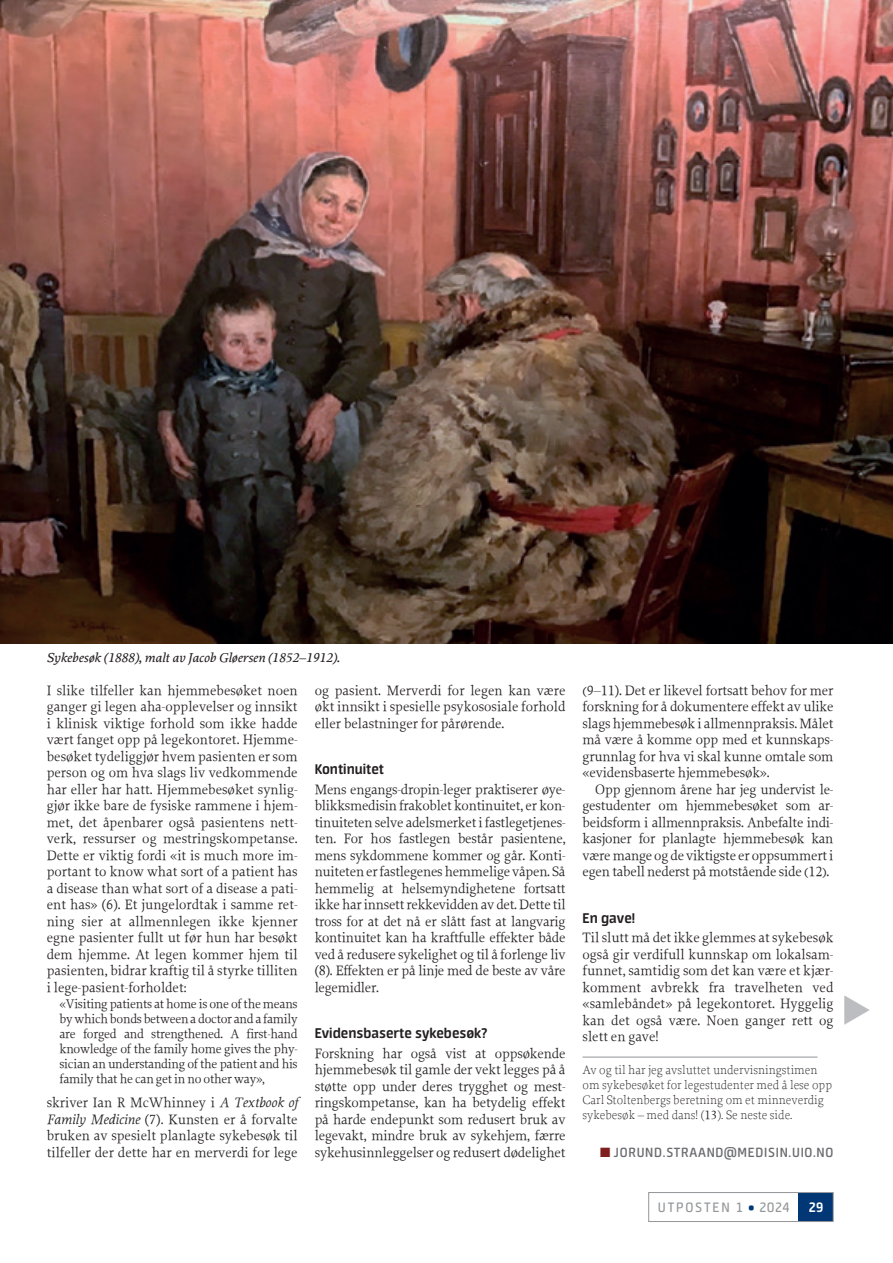
<style>
.page{position:relative;width:893px;height:1263px;background:#fff}
.page>*{position:absolute;margin:0;border:0;box-sizing:border-box;transform-origin:0 0}
.t1{font:700 15.75px "Neuron";color:#231f20}
.t2{font:15.3px "Neuron";letter-spacing:.115em;color:#939598}
.t3{font:700 15.3px "Neuron";color:#fff}
.t4{font:600 15px "Neuron";letter-spacing:.05em;color:#6c6d70}
.t5{font:14.25px/16.5px "Proforma";letter-spacing:-.005em;color:#231f20;text-align:justify}
.t6{font:italic 500 13.5px "Proforma";color:#231f20}
.t7{font:13.2px/15px "Proforma";letter-spacing:-.02em;color:#231f20;text-align:justify}
.t8{font:200 12.75px/15px "Proforma";color:#231f20}
.s1{font-family:"Proforma Book SC"}
.s2{font-style:italic}
.s3{font-family:"Proforma Book SC";font-weight:400}
.s4{color:#80201e}
.s5{font-weight:900;color:#013775}
</style>
<div class="page">
<div style="left:799px;top:1192px;width:34px;height:29px;background:#013775"></div>
<div style="left:648px;top:1192px;width:185px;height:30px;border:1px solid #939598"></div>
<hr style="left:583px;top:1057px;width:234px;height:1px;background:#939598">
<img style="left:0;top:0;width:893px;height:643px">
<p class="t6" style="left:47px;top:649px;width:295px">Sykebesøk (1888), malt av Jacob Gløersen (1852–1912).</p>
<p class="t5" style="left:47px;top:682px;width:252px">I slike tilfeller kan hjemmebesøket noen ganger gi legen aha-opplevelser og innsikt i klinisk viktige forhold som ikke hadde vært fanget opp på legekontoret. Hjemme&shy;besøket tydeliggjør hvem pasienten er som person og om hva slags liv vedkommende har eller har hatt. Hjemmebesøket synlig&shy;gjør ikke bare de fysiske rammene i hjem&shy;met, det åpenbarer også pasientens nett&shy;verk, ressurser og mestringskompetanse.<br>Dette er viktig fordi «it is much more im&shy;portant to know what sort of a patient has a disease than what sort of a disease a pati&shy;ent has» (<span class="s1">6</span>). Et jungelordtak i samme ret&shy;ning sier at allmennlegen ikke kjenner egne pasienter fullt ut før hun har besøkt dem hjemme. At legen kommer hjem til pasienten, bidrar kraftig til å styrke tilliten i lege-pasient-forholdet:</p>
<p class="t7" style="left:60px;top:996px;width:240px">«Visiting patients at home is one of the means by which bonds between a doctor and a family are forged and strengthened. A first-hand knowledge of the family home gives the phy&shy;sician an understanding of the patient and his family that he can get in no other way»,</p>
<p class="t5" style="left:47px;top:1094px;width:252px">skriver Ian R McWhinney i <span class="s2">A Textbook of Family Medicine</span> (<span class="s1">7</span>). Kunsten er å forvalte bruken av spesielt planlagte sykebesøk til tilfeller der dette har en merverdi for lege</p>
<p class="t5" style="left:315px;top:682px;width:252px">og pasient. Merverdi for legen kan være økt innsikt i spesielle psykososiale forhold eller belastninger for pårørende.</p>
<p class="t1" style="left:315px;top:760px;width:71px">Kontinuitet</p>
<p class="t5" style="left:315px;top:781px;width:252px">Mens engangs-dropin-leger praktiserer øye&shy;blikksmedisin frakoblet kontinuitet, er kon&shy;tinuiteten selve adelsmerket i fastlegetjenes&shy;ten. For hos fastlegen består pasientene, mens sykdommene kommer og går. Konti&shy;nuiteten er fastlegenes hemmelige våpen. Så hemmelig at helsemyndighetene fortsatt ikke har innsett rekkevidden av det. Dette til tross for at det nå er slått fast at langvarig kontinuitet kan ha kraftfulle effekter både ved å redusere sykelighet og til å forlenge liv (<span class="s1">8</span>). Effekten er på linje med de beste av våre legemidler.</p>
<p class="t1" style="left:315px;top:1024px;width:174px">Evidensbaserte sykebesøk?</p>
<p class="t5" style="left:315px;top:1045px;width:252px">Forskning har også vist at oppsøkende hjemmebesøk til gamle der vekt legges på å støtte opp under deres trygghet og mest&shy;ringskompetanse, kan ha betydelig effekt på harde endepunkt som redusert bruk av legevakt, mindre bruk av sykehjem, færre sykehusinnleggelser og redusert dødelighet</p>
<p class="t5" style="left:583px;top:682px;width:252px"><span class="s1">(9–11</span>). Det er likevel fortsatt behov for mer forskning for å dokumentere effekt av ulike slags hjemmebesøk i allmennpraksis. Målet må være å komme opp med et kunnskaps&shy;grunnlag for hva vi skal kunne omtale som «evidensbaserte hjemmebesøk».</p>
<p class="t5" style="left:583px;top:781px;width:252px;text-indent:13px">Opp gjennom årene har jeg undervist le&shy;gestudenter om hjemmebesøket som ar&shy;beidsform i allmennpraksis. Anbefalte indi&shy;kasjoner for planlagte hjemmebesøk kan være mange og de viktigste er oppsummert i egen tabell nederst på motstående side <span class="s1">(12)</span>.</p>
<p class="t1" style="left:583px;top:909px;width:54px">En gave!</p>
<p class="t5" style="left:583px;top:929px;width:252px">Til slutt må det ikke glemmes at sykebesøk også gir verdifull kunnskap om lokalsam&shy;funnet, samtidig som det kan være et kjær&shy;komment avbrekk fra travelheten ved «samlebåndet» på legekontoret. Hyggelig kan det også være. Noen ganger rett og slett en gave!</p>
<p class="t8" style="left:583px;top:1062px;width:251px">Av og til har jeg avsluttet undervisningstimen om sykebesøket for legestudenter med å lese opp Carl Stoltenbergs beretning om et minneverdig sykebesøk – med dans! (<span class="s3">13</span>). Se neste side.</p>
<p class="t4" style="left:600px;top:1144px;width:235px"><span class="s4">■</span> JORUND.STRAAND@MEDISIN.UIO.NO</p>
<p class="t2" style="left:658px;top:1199px;width:133px">UTPOSTEN 1 <span class="s5">•</span> 2024</p>
<p class="t3" style="left:809px;top:1198px;width:16px">29</p>
</div>
